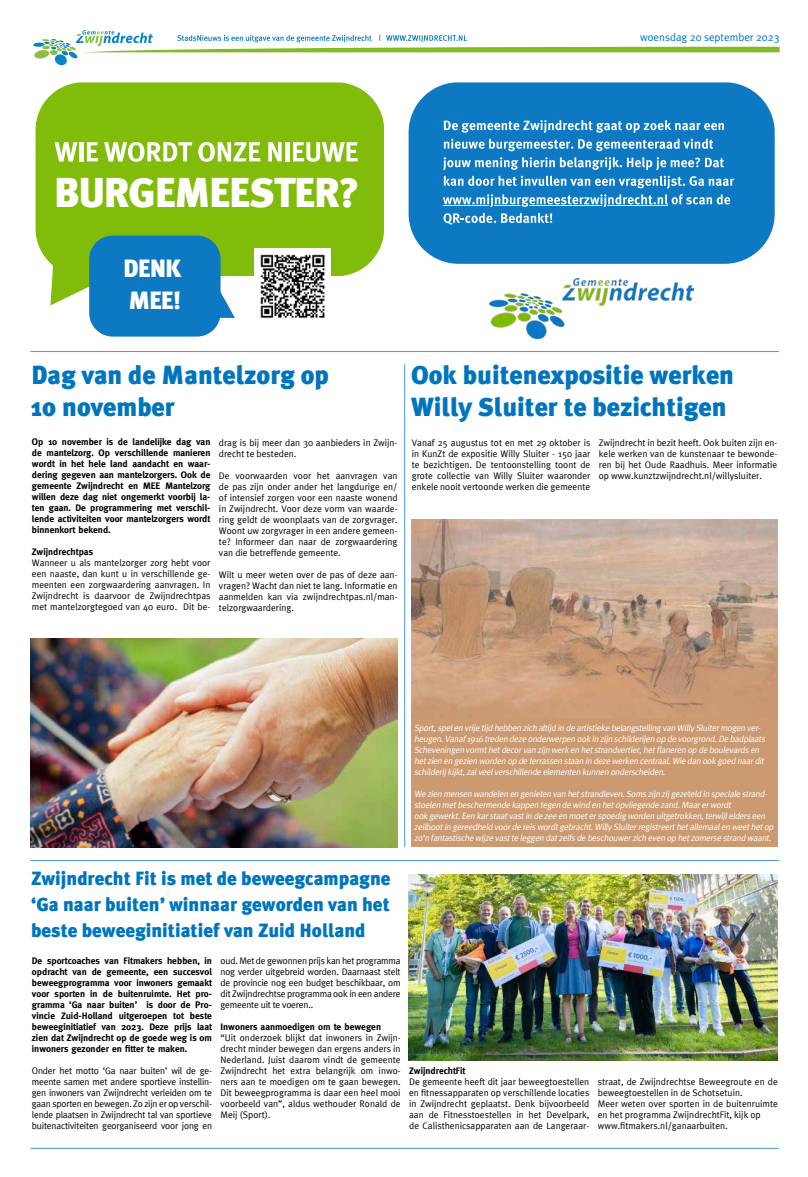
<style>
.page{position:relative;width:808px;height:1177px;background:#fff}
.page>*{position:absolute;margin:0;border:0;box-sizing:border-box;transform-origin:0 0}
.t1{font:900 41.4px "Meta";letter-spacing:-.02em;color:#fff}
.t2{font:900 26px/32px "Meta Plus";color:#0075be}
.t3{font:900 24.8px/32.2px "Meta";letter-spacing:-.02em;color:#fff}
.t4{font:900 19px/26px "Meta Plus";color:#0075be;text-align:justify}
.t5{font:11px "Meta Plus Normal";color:#0075be}
.t6{font:9.5px/11px "Meta Plus Normal";color:#000;text-align:justify}
.t7{font:700 9.5px/11px "Meta";color:#000;text-align:justify}
.t8{font:italic 9px/11px "Meta Plus Normal";color:#fff}
</style>
<div class="page">
<svg style="left:34px;top:30px;width:746px;height:36px"></svg>
<div style="left:36px;top:82px;width:348px;height:194px;background:#81bc0b"></div>
<svg style="left:50px;top:219px;width:185px;height:117px;background:#4a9b96"></svg>
<img style="left:255px;top:248px;width:75px;height:71px">
<svg style="left:55px;top:142px;width:22px;height:20px"></svg>
<hr style="left:79px;top:142px;width:4px;height:19px;background:#fff">
<svg style="left:87px;top:142px;width:11px;height:19px"></svg>
<svg style="left:104px;top:142px;width:88px;height:20px"></svg>
<svg style="left:198px;top:142px;width:62px;height:20px"></svg>
<svg style="left:268px;top:142px;width:14px;height:19px"></svg>
<hr style="left:285px;top:142px;width:4px;height:19px;background:#fff">
<svg style="left:293px;top:142px;width:65px;height:20px"></svg>
<hr style="left:404px;top:364px;width:1px;height:483px;background:#4898d4">
<img style="left:31px;top:638px;width:366px;height:209px">
<img style="left:408px;top:874px;width:369px;height:186px">
<img style="left:411px;top:519px;width:367px;height:199px">
<hr style="left:30px;top:1147px;width:749px;height:1px;background:#4898d4">
<hr style="left:30px;top:351px;width:749px;height:1px;background:#4898d4">
<hr style="left:30px;top:860px;width:749px;height:1px;background:#4898d4">
<img style="left:489px;top:278px;width:205px;height:60px">
<div style="left:409px;top:82px;width:366px;height:182px;background:#0e79c3"></div>
<svg style="left:444px;top:120px;width:280px;height:13px;background:#549fd4"></svg>
<svg style="left:444px;top:139px;width:269px;height:12px;background:#5aa3d5"></svg>
<svg style="left:443px;top:157px;width:281px;height:13px;background:#549fd4"></svg>
<svg style="left:443px;top:176px;width:291px;height:31px;background:#4b9bd2"></svg>
<div style="left:493px;top:210px;width:133px;height:25px;background:#0e79c3"></div>
<svg style="left:443px;top:213px;width:110px;height:11px"></svg>
<div style="left:411px;top:718px;width:367px;height:129px;background:#cb9a71"></div>
<p class="t5" style="left:640px;top:32px;width:141px">woensdag 20 september 2023</p>
<h1 class="t1" style="left:54px;top:168px;width:306px">BURGEMEESTER?</h1>
<h3 class="t3" style="left:123px;top:251px;width:59px">DENK<br>MEE!</h3>
<h2 class="t2" style="left:31px;top:360px;width:299px">Dag van de Mantelzorg op<br>10 november</h2>
<p class="t7" style="left:32px;top:436px;width:180px">Op 10 november is de landelijke dag van de mantelzorg. Op verschillende manieren wordt in het hele land aandacht en waar&shy;dering gegeven aan mantelzorgers. Ook de gemeente Zwijndrecht en MEE Mantelzorg willen deze dag niet ongemerkt voorbij la&shy;ten gaan. De programmering met verschil&shy;lende activiteiten voor mantelzorgers wordt binnenkort bekend.</p>
<p class="t7" style="left:32px;top:546px;width:63px">Zwijndrechtpas</p>
<p class="t6" style="left:32px;top:558px;width:180px">Wanneer u als mantelzorger zorg hebt voor een naaste, dan kunt u in verschillende ge&shy;meenten een zorgwaardering aanvragen. In Zwijndrecht is daarvoor de Zwijndrechtpas met mantelzorgtegoed van 40 euro. Dit be-</p>
<p class="t6" style="left:219px;top:437px;width:180px">drag is bij meer dan 30 aanbieders in Zwijn&shy;drecht te besteden.</p>
<p class="t6" style="left:219px;top:470px;width:180px">De voorwaarden voor het aanvragen van de pas zijn onder ander het langdurige en/ of intensief zorgen voor een naaste wonend in Zwijndrecht. Voor deze vorm van waarde&shy;ring geldt de woonplaats van de zorgvrager.<br>Woont uw zorgvrager in een andere gemeen&shy;te? Informeer dan naar de zorgwaardering van die betreffende gemeente.</p>
<p class="t6" style="left:219px;top:569px;width:180px">Wilt u meer weten over de pas of deze aan&shy;vragen? Wacht dan niet te lang. Informatie en aanmelden kan via zwijndrechtpas.nl/man&shy;telzorgwaardering.</p>
<h2 class="t2" style="left:411px;top:360px;width:324px">Ook buitenexpositie werken<br>Willy Sluiter te bezichtigen</h2>
<p class="t6" style="left:412px;top:437px;width:180px">Vanaf 25 augustus tot en met 29 oktober is in KunZt de expositie Willy Sluiter - 150 jaar te bezichtigen. De tentoonstelling toont de grote collectie van Willy Sluiter waaronder enkele nooit vertoonde werken die gemeente</p>
<p class="t6" style="left:599px;top:437px;width:180px">Zwijndrecht in bezit heeft. Ook buiten zijn en&shy;kele werken van de kunstenaar te bewonde&shy;ren bij het Oude Raadhuis. Meer informatie op www.kunztzwijndrecht.nl/willysluiter.</p>
<p class="t8" style="left:414px;top:723px;width:354px">Sport,spelen vrije tijd hebben zich altijd in de artistieke belangstelling van Willy Sluitermogen ver&shy;heugen.Vanaf 1916 treden deze onderwerpen ook in zijn schilderijen op de voorgrond.De badplaats Scheveningen vormthetdecorvan zijn werk en hetstrandvertier,hetflaneren op de boulevards en hetzien en gezien worden op de terrassen staan in deze werken centraal.Wie dan ook goed naardit schilderijkijkt,zalveelverschillende elementen kunnen onderscheiden.</p>
<p class="t8" style="left:414px;top:789px;width:363px">We zien mensen wandelen en genieten van hetstrandleven.Soms zijn zijgezeteld in speciale strand&shy;stoelen metbeschermende kappen tegen de wind en hetopvliegende zand.Maarerwordt<br>ook gewerkt.Een karstaatvastin de zee en moeterspoedig worden uitgetrokken,terwijlelders een zeilbootin gereedheid voorde reis wordtgebracht.Willy Sluiterregistreerthetallemaalen weethetop zo’n fantastische wijze vastte leggen datzelfs de beschouwerzich even op hetzomerse strand waant.</p>
<h3 class="t4" style="left:31px;top:867px;width:361px">Zwijndrecht Fit is met de beweegcampagne ‘Ga naar buiten’ winnaar geworden van het beste beweeginitiatief van Zuid Holland</h3>
<p class="t7" style="left:32px;top:954px;width:182px">De sportcoaches van Fitmakers hebben, in opdracht van de gemeente, een succesvol beweegprogramma voor inwoners gemaakt voor sporten in de buitenruimte. Het pro&shy;gramma ‘Ga naar buiten’ is door de Pro&shy;vincie Zuid-Holland uitgeroepen tot beste beweeginitiatief van 2023. Deze prijs laat zien dat Zwijndrecht op de goede weg is om inwoners gezonder en fitter te maken.</p>
<p class="t6" style="left:32px;top:1065px;width:182px">Onder het motto ‘Ga naar buiten’ wil de ge&shy;meente samen met andere sportieve instellin&shy;gen inwoners van Zwijndrecht verleiden om te gaan sporten en bewegen. Zo zijn er op verschil&shy;lende plaatsen in Zwijndrecht tal van sportieve buitenactiviteiten georganiseerd voor jong en</p>
<p class="t6" style="left:221px;top:955px;width:182px">oud. Met de gewonnen prijs kan het programma nog verder uitgebreid worden. Daarnaast stelt de provincie nog een budget beschikbaar, om dit Zwijndrechtse programma ook in een andere gemeente uit te voeren..</p>
<p class="t7" style="left:221px;top:1021px;width:162px">Inwoners aanmoedigen om te bewegen</p>
<p class="t6" style="left:221px;top:1032px;width:182px">“Uit onderzoek blijkt dat inwoners in Zwijn&shy;drecht minder bewegen dan ergens anders in Nederland. Juist daarom vindt de gemeente Zwijndrecht het extra belangrijk om inwo&shy;ners aan te moedigen om te gaan bewegen.<br>Dit beweegprogramma is daar een heel mooi voorbeeld van”, aldus wethouder Ronald de Meij (Sport).</p>
<p class="t7" style="left:409px;top:1064px;width:58px">ZwijndrechtFit</p>
<p class="t6" style="left:409px;top:1076px;width:182px">De gemeente heeft dit jaar beweegtoestellen en fitnessapparaten op verschillende locaties in Zwijndrecht geplaatst. Denk bijvoorbeeld aan de Fitnesstoestellen in het Develpark, de Calisthenicsapparaten aan de Langeraar-</p>
<p class="t6" style="left:598px;top:1076px;width:182px;text-align:left">straat, de Zwijndrechtse Beweegroute en de beweegtoestellen in de Schotsetuin.<br>Meer weten over sporten in de buitenruimte en het programma ZwijndrechtFit, kijk op www.fitmakers.nl/ganaarbuiten.</p>
</div>
